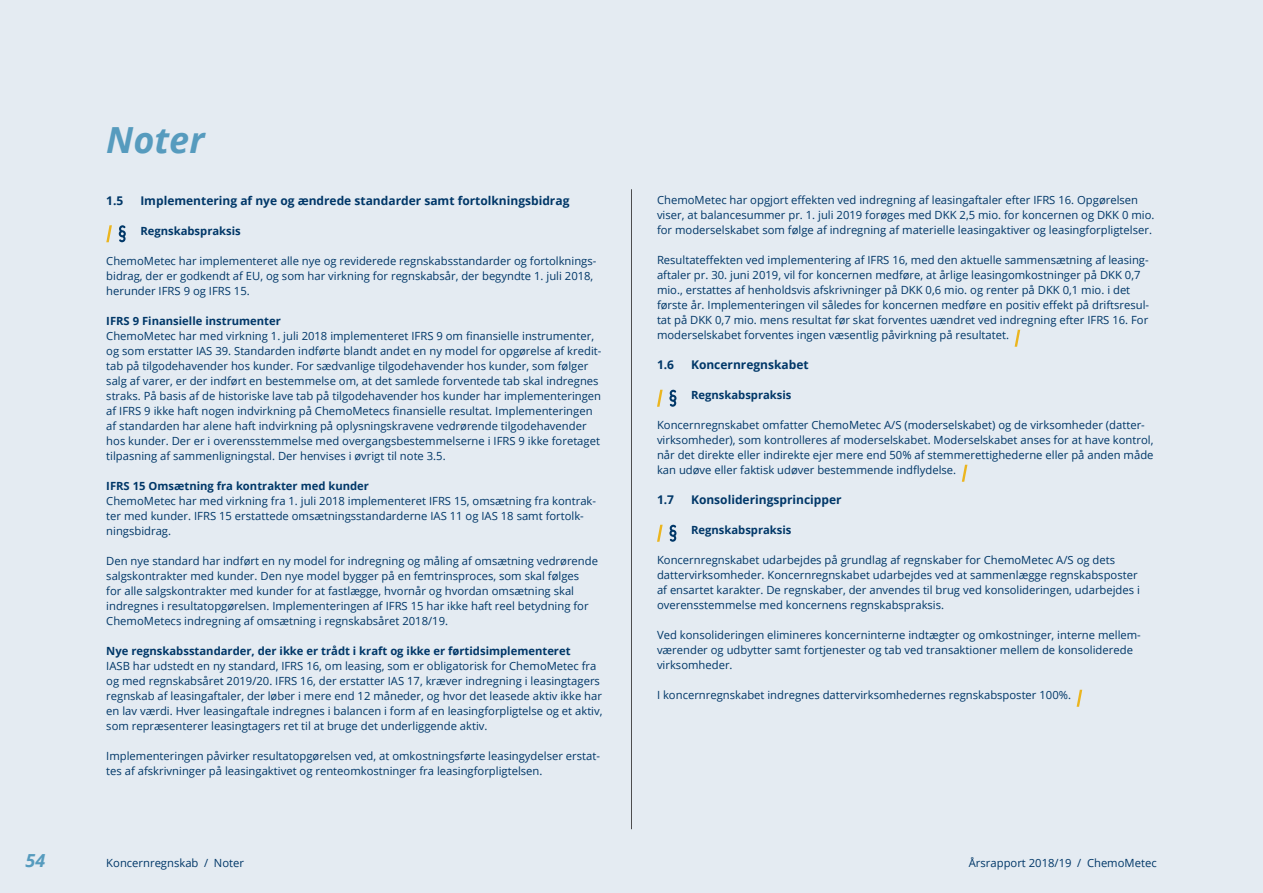
<style>
.page{position:relative;width:1263px;height:893px;background:#e4ebf2}
.page>*{position:absolute;margin:0;border:0;box-sizing:border-box;transform-origin:0 0}
.t1{font:italic 700 36px "Open Sans";color:#569bbe}
.t2{font:italic 700 18px "Open Sans";color:#569bbe}
.t3{font:700 12px "Open Sans";color:#003768}
.t4{font:11.25px/15px "Open Sans";color:#003768}
.t5{font:700 11.25px "Open Sans";color:#003768}
</style>
<div class="page">
<hr style="left:631px;top:189px;width:1px;height:640px;background:#4d4d4f">
<svg style="left:106px;top:225px;width:6px;height:17px"></svg>
<svg style="left:119px;top:225px;width:7px;height:17px"></svg>
<svg style="left:1015px;top:330px;width:5px;height:17px"></svg>
<svg style="left:657px;top:390px;width:6px;height:17px"></svg>
<svg style="left:669px;top:390px;width:8px;height:17px"></svg>
<svg style="left:962px;top:465px;width:5px;height:17px"></svg>
<svg style="left:657px;top:525px;width:6px;height:17px"></svg>
<svg style="left:669px;top:525px;width:8px;height:17px"></svg>
<svg style="left:1076px;top:690px;width:6px;height:17px"></svg>
<h1 class="t1" style="left:106px;top:114px;width:100px">Noter</h1>
<p class="t3" style="left:106px;top:192px;width:19px">1.5</p>
<p class="t3" style="left:140px;top:192px;width:431px">Implementering af nye og ændrede standarder samt fortolkningsbidrag</p>
<p class="t5" style="left:140px;top:223px;width:102px">Regnskabspraksis</p>
<p class="t4" style="left:106px;top:253px;width:492px">ChemoMetec har implementeret alle nye og reviderede regnskabsstandarder og fortolknings&shy;bidrag, der er godkendt af EU, og som har virkning for regnskabsår, der begyndte 1. juli 2018, herunder IFRS 9 og IFRS 15.</p>
<p class="t5" style="left:106px;top:313px;width:176px">IFRS 9 Finansielle instrumenter</p>
<p class="t4" style="left:106px;top:328px;width:497px">ChemoMetec har med virkning 1. juli 2018 implementeret IFRS 9 om finansielle instrumenter, og som erstatter IAS 39. Standarden indførte blandt andet en ny model for opgørelse af kredit&shy;tab på tilgodehavender hos kunder. For sædvanlige tilgodehavender hos kunder, som følger salg af varer, er der indført en bestemmelse om, at det samlede forventede tab skal indregnes straks. På basis af de historiske lave tab på tilgodehavender hos kunder har implementeringen af IFRS 9 ikke haft nogen indvirkning på ChemoMetecs finansielle resultat. Implementeringen af standarden har alene haft indvirkning på oplysningskravene vedrørende tilgodehavender hos kunder. Der er i overensstemmelse med overgangsbestemmelserne i IFRS 9 ikke foretaget tilpasning af sammenligningstal. Der henvises i øvrigt til note 3.5.</p>
<p class="t5" style="left:106px;top:478px;width:264px">IFRS 15 Omsætning fra kontrakter med kunder</p>
<p class="t4" style="left:106px;top:493px;width:491px">ChemoMetec har med virkning fra 1. juli 2018 implementeret IFRS 15, omsætning fra kontrak&shy;ter med kunder. IFRS 15 erstattede omsætningsstandarderne IAS 11 og IAS 18 samt fortolk&shy;ningsbidrag.</p>
<p class="t4" style="left:106px;top:553px;width:493px">Den nye standard har indført en ny model for indregning og måling af omsætning vedrørende salgskontrakter med kunder. Den nye model bygger på en femtrinsproces, som skal følges<br>for alle salgskontrakter med kunder for at fastlægge, hvornår og hvordan omsætning skal indregnes i resultatopgørelsen. Implementeringen af IFRS 15 har ikke haft reel betydning for ChemoMetecs indregning af omsætning i regnskabsåret 2018/19.</p>
<p class="t5" style="left:106px;top:643px;width:466px">Nye regnskabsstandarder, der ikke er trådt i kraft og ikke er førtidsimplementeret</p>
<p class="t4" style="left:106px;top:658px;width:498px">IASB har udstedt en ny standard, IFRS 16, om leasing, som er obligatorisk for ChemoMetec fra og med regnskabsåret 2019/20. IFRS 16, der erstatter IAS 17, kræver indregning i leasingtagers regnskab af leasingaftaler, der løber i mere end 12 måneder, og hvor det leasede aktiv ikke har en lav værdi. Hver leasingaftale indregnes i balancen i form af en leasingforpligtelse og et aktiv, som repræsenterer leasingtagers ret til at bruge det underliggende aktiv.</p>
<p class="t4" style="left:106px;top:748px;width:495px">Implementeringen påvirker resultatopgørelsen ved, at omkostningsførte leasingydelser erstat&shy;tes af afskrivninger på leasingaktivet og renteomkostninger fra leasingforpligtelsen.</p>
<p class="t4" style="left:657px;top:192px;width:499px">ChemoMetec har opgjort effekten ved indregning af leasingaftaler efter IFRS 16. Opgørelsen viser, at balancesummer pr. 1. juli 2019 forøges med DKK 2,5 mio. for koncernen og DKK 0 mio. for moderselskabet som følge af indregning af materielle leasingaktiver og leasingforpligtelser.</p>
<p class="t4" style="left:657px;top:252px;width:494px">Resultateffekten ved implementering af IFRS 16, med den aktuelle sammensætning af leasing&shy;aftaler pr. 30. juni 2019, vil for koncernen medføre, at årlige leasingomkostninger på DKK 0,7 mio., erstattes af henholdsvis afskrivninger på DKK 0,6 mio. og renter på DKK 0,1 mio. i det første år. Implementeringen vil således for koncernen medføre en positiv effekt på driftsresul&shy;tat på DKK 0,7 mio. mens resultat før skat forventes uændret ved indregning efter IFRS 16. For moderselskabet forventes ingen væsentlig påvirkning på resultatet.</p>
<p class="t3" style="left:657px;top:356px;width:19px">1.6</p>
<p class="t3" style="left:691px;top:356px;width:119px">Koncernregnskabet</p>
<p class="t5" style="left:691px;top:387px;width:102px">Regnskabspraksis</p>
<p class="t4" style="left:657px;top:417px;width:498px">Koncernregnskabet omfatter ChemoMetec A/S (moderselskabet) og de virksomheder (datter&shy;virksomheder), som kontrolleres af moderselskabet. Moderselskabet anses for at have kontrol, når det direkte eller indirekte ejer mere end 50% af stemmerettighederne eller på anden måde kan udøve eller faktisk udøver bestemmende indflydelse.</p>
<p class="t3" style="left:657px;top:491px;width:19px">1.7</p>
<p class="t3" style="left:691px;top:491px;width:152px">Konsolideringsprincipper</p>
<p class="t5" style="left:691px;top:522px;width:102px">Regnskabspraksis</p>
<p class="t4" style="left:657px;top:552px;width:484px">Koncernregnskabet udarbejdes på grundlag af regnskaber for ChemoMetec A/S og dets dattervirksomheder. Koncernregnskabet udarbejdes ved at sammenlægge regnskabsposter af ensartet karakter. De regnskaber, der anvendes til brug ved konsolideringen, udarbejdes i overensstemmelse med koncernens regnskabspraksis.</p>
<p class="t4" style="left:657px;top:627px;width:485px">Ved konsolideringen elimineres koncerninterne indtægter og omkostninger, interne mellem&shy;værender og udbytter samt fortjenester og tab ved transaktioner mellem de konsoliderede virksomheder.</p>
<p class="t4" style="left:657px;top:687px;width:415px">I koncernregnskabet indregnes dattervirksomhedernes regnskabsposter 100%.</p>
<h2 class="t2" style="left:26px;top:848px;width:21px">54</h2>
<p class="t4" style="left:106px;top:856px;width:139px">Koncernregnskab / Noter</p>
<p class="t4" style="left:969px;top:856px;width:189px">Årsrapport 2018/19 / ChemoMetec</p>
</div>
